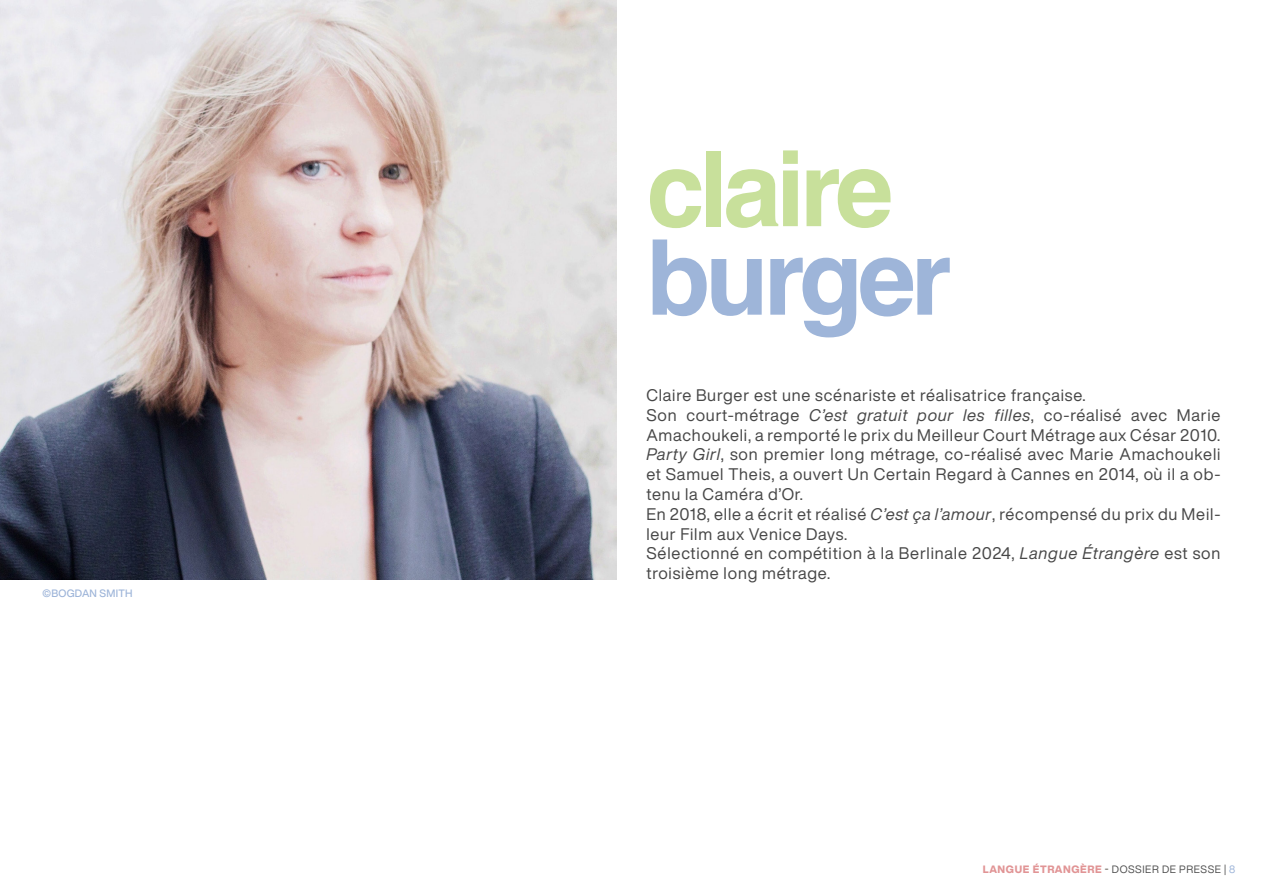
<style>
.page{position:relative;width:1263px;height:893px;background:#fff}
.page>*{position:absolute;margin:0;border:0;box-sizing:border-box;transform-origin:0 0}
.t1{font:700 104.55px "Helvetica";letter-spacing:-.05em;color:#c8e09b}
.t2{font:700 104.55px "Helvetica";letter-spacing:-.05em;color:#9eb5d9}
.NOW_OK{font:16.5px/19.8px "Helvetica Now Display";letter-spacing:.05em;color:#474747}
.t3{font:10.5px "Helvetica Now Display";letter-spacing:.06em;color:#4f4f4f}
.t4{font:500 10.5px "Helvetica Now Display";letter-spacing:.025em;color:#9eb5d9}
.s1{font-style:italic}
.s2{font-weight:800;color:#e19495}
.s3{color:#453b31}
.s4{color:#9eb5d9}
</style>
<div class="page">
<img style="left:0;top:0;width:617px;height:579px">
<p class="t4" style="left:43px;top:586px;width:92px">©BOGDAN SMITH</p>
<p class="t1" style="left:646px;top:126px;width:249px">claire</p>
<p class="t2" style="left:646px;top:214px;width:307px">burger</p>
<p class="NOW_OK" style="left:646px;top:385px;width:441px">Claire Burger est une scénariste et réalisatrice française.</p>
<p class="NOW_OK" style="left:646px;top:405px;width:576px">Son court-métrage <span class="s1">C’est gratuit pour les filles</span>, co-réalisé avec Marie<br>Amachoukeli, a remporté le prix du Meilleur Court Métrage aux César 2010.</p>
<p class="NOW_OK" style="left:646px;top:445px;width:576px;text-align:justify"><span class="s1">Party Girl</span>, son premier long métrage, co-réalisé avec Marie Amachoukeli et Samuel Theis, a ouvert Un Certain Regard à Cannes en 2014, où il a ob&shy;tenu la Caméra d’Or.</p>
<p class="NOW_OK" style="left:646px;top:504px;width:576px">En 2018, elle a écrit et réalisé <span class="s1">C’est ça l’amour</span>, récompensé du prix du Meil&shy;leur Film aux Venice Days.</p>
<p class="NOW_OK" style="left:646px;top:544px;width:576px">Sélectionné en compétition à la Berlinale 2024, <span class="s1">Langue Étrangère</span> est son troisième long métrage.</p>
<p class="t3" style="left:983px;top:862px;width:254px"><span class="s2">LANGUE ÉTRANGÈRE</span> <span class="s3">-</span> DOSSIER DE PRESSE | <span class="s4">8</span></p>
</div>
